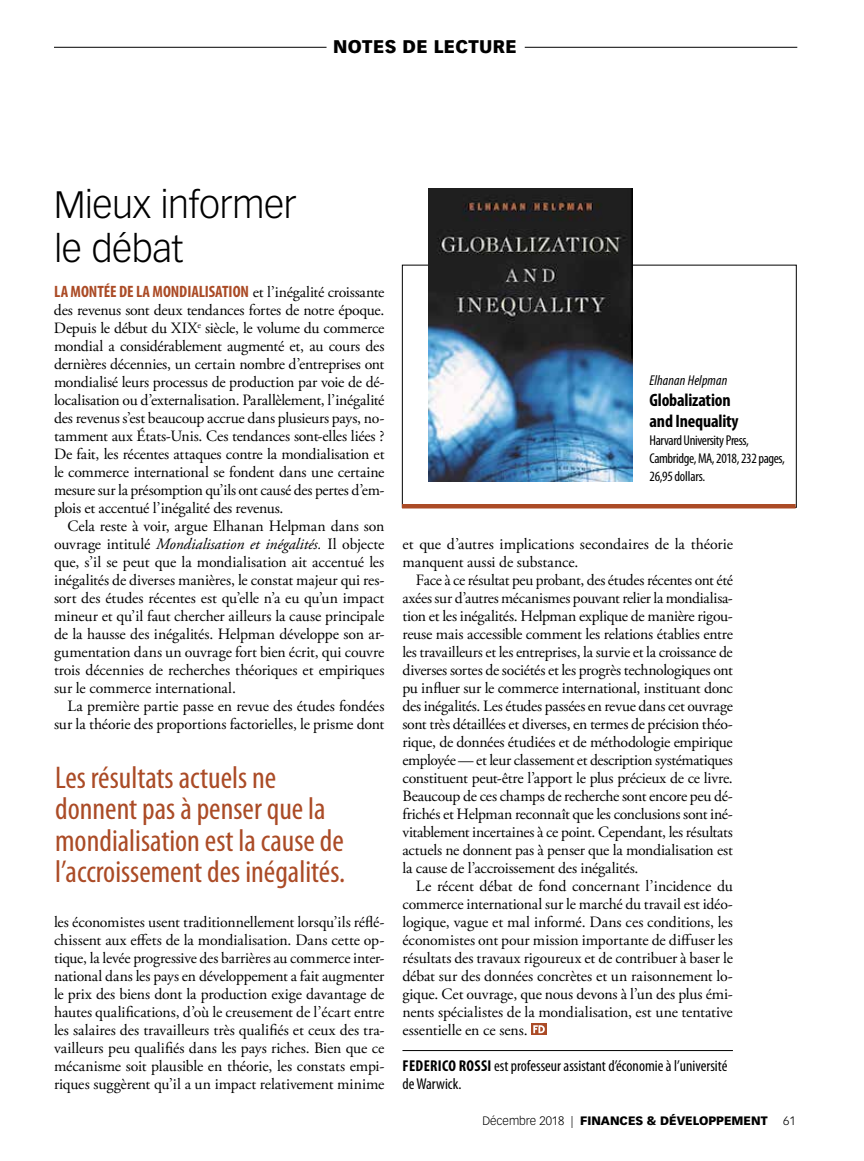
<style>
.page{position:relative;width:864px;height:1161px;background:#fff}
.page>*{position:absolute;margin:0;border:0;box-sizing:border-box;transform-origin:0 0}
.t1{font:300 37.5px/43.5px "Vectora LT Std";letter-spacing:-.015em;color:#000}
.t2{font:condensed 31.5px/31.5px "Myriad Pro";color:#ab4b26}
.t3{font:700 condensed 18px/21px "Myriad Pro";letter-spacing:-.01em;color:#000}
.t4{font:900 18px "Vectora LT Std";letter-spacing:.02em;color:#000}
.t5{font:700 condensed 16.5px "Myriad Pro";letter-spacing:-.005em;color:#ab4b26}
.t6{font:15.75px/18px "Adobe Garamond Pro";letter-spacing:-.01em;color:#000;text-align:justify}
.t7{font:condensed 15.75px/18px "Myriad Pro";color:#000}
.t8{font:condensed 14.25px/18px "Myriad Pro";letter-spacing:-.025em;color:#000}
.t9{font:italic condensed 14.25px "Myriad Pro";letter-spacing:.01em;color:#000}
.t10{font:900 12px "Vectora LT Std";color:#000}
.t11{font:300 12px "Vectora LT Std";color:#000}
.s1{font-family:"Adobe Garamond Pro";font-weight:400;font-stretch:normal;font-size:15.75px;color:#000}
.s2{font-style:italic}
.s3{font-weight:700}
.s4{font-weight:300}
</style>
<div class="page">
<hr style="left:402px;top:1050px;width:331px;height:1px;background:#000">
<svg style="left:531px;top:1024px;width:16px;height:11px"></svg>
<svg style="left:533px;top:1025px;width:12px;height:8px"></svg>
<hr style="left:402px;top:504px;width:394px;height:4px;background:#ab4b26">
<img style="left:429px;top:188px;width:203px;height:293px">
<hr style="left:525px;top:47px;width:272px;height:1px;background:#000">
<hr style="left:54px;top:47px;width:273px;height:1px;background:#000">
<p class="t4" style="left:333px;top:36px;width:185px">NOTES DE LECTURE</p>
<h1 class="t1" style="left:54px;top:184px;width:244px">Mieux informer le débat</h1>
<p class="t5" style="left:54px;top:282px;width:332px">LA MONTÉE DE LA MONDIALISATION <span class="s1">et l’inégalité croissante</span></p>
<p class="t6" style="left:54px;top:302px;width:332px">des revenus sont deux tendances fortes de notre époque.<br>Depuis le début du XIX<sup>e</sup> siècle, le volume du commerce mondial a considérablement augmenté et, au cours des dernières décennies, un certain nombre d’entreprises ont mondialisé leurs processus de production par voie de dé&shy;localisation ou d’externalisation. Parallèlement, l’inégalité des revenus s’est beaucoup accrue dans plusieurs pays, no&shy;tamment aux États-Unis. Ces tendances sont-elles liées ?<br>De fait, les récentes attaques contre la mondialisation et le commerce international se fondent dans une certaine mesure sur la présomption qu’ils ont causé des pertes d’em&shy;plois et accentué l’inégalité des revenus.</p>
<p class="t6" style="left:54px;top:518px;width:332px;text-indent:13px">Cela reste à voir, argue Elhanan Helpman dans son ouvrage intitulé <span class="s2">Mondialisation et inégalités.</span> Il objecte que, s’il se peut que la mondialisation ait accentué les inégalités de diverses manières, le constat majeur qui res&shy;sort des études récentes est qu’elle n’a eu qu’un impact mineur et qu’il faut chercher ailleurs la cause principale de la hausse des inégalités. Helpman développe son ar&shy;gumentation dans un ouvrage fort bien écrit, qui couvre trois décennies de recherches théoriques et empiriques sur le commerce international.</p>
<p class="t6" style="left:54px;top:698px;width:332px;text-align:right">La première partie passe en revue des études fondées sur la théorie des proportions factorielles, le prisme dont</p>
<h2 class="t2" style="left:55px;top:762px;width:292px">Les résultats actuels ne donnent pas à penser que la mondialisation est la cause de l’accroissement des inégalités.</h2>
<p class="t6" style="left:54px;top:914px;width:332px">les économistes usent traditionnellement lorsqu’ils réflé&shy;chissent aux effets de la mondialisation. Dans cette op&shy;tique, la levée progressive des barrières au commerce inter&shy;national dans les pays en développement a fait augmenter le prix des biens dont la production exige davantage de hautes qualifications, d’où le creusement de l’écart entre les salaires des travailleurs très qualifiés et ceux des tra&shy;vailleurs peu qualifiés dans les pays riches. Bien que ce mécanisme soit plausible en théorie, les constats empi&shy;riques suggèrent qu’il a un impact relativement minime</p>
<p class="t9" style="left:650px;top:372px;width:79px">Elhanan Helpman</p>
<p class="t3" style="left:650px;top:389px;width:91px">Globalization and Inequality</p>
<p class="t8" style="left:650px;top:431px;width:137px">Harvard University Press,<br>Cambridge, MA, 2018, 232 pages,<br>26,95 dollars.</p>
<p class="t6" style="left:402px;top:536px;width:332px">et que d’autres implications secondaires de la théorie manquent aussi de substance.</p>
<p class="t6" style="left:402px;top:572px;width:332px;text-indent:14px">Face à ce résultat peu probant, des études récentes ont été axées sur d’autres mécanismes pouvant relier la mondialisa&shy;tion et les inégalités. Helpman explique de manière rigou&shy;reuse mais accessible comment les relations établies entre les travailleurs et les entreprises, la survie et la croissance de diverses sortes de sociétés et les progrès technologiques ont pu influer sur le commerce international, instituant donc des inégalités. Les études passées en revue dans cet ouvrage sont très détaillées et diverses, en termes de précision théo&shy;rique, de données étudiées et de méthodologie empirique employée — et leur classement et description systématiques constituent peut-être l’apport le plus précieux de ce livre.<br>Beaucoup de ces champs de recherche sont encore peu dé&shy;frichés et Helpman reconnaît que les conclusions sont iné&shy;vitablement incertaines à ce point. Cependant, les résultats actuels ne donnent pas à penser que la mondialisation est la cause de l’accroissement des inégalités.</p>
<p class="t6" style="left:402px;top:878px;width:332px;text-indent:14px">Le récent débat de fond concernant l’incidence du commerce international sur le marché du travail est idéo&shy;logique, vague et mal informé. Dans ces conditions, les économistes ont pour mission importante de diffuser les résultats des travaux rigoureux et de contribuer à baser le débat sur des données concrètes et un raisonnement lo&shy;gique. Cet ouvrage, que nous devons à l’un des plus émi&shy;nents spécialistes de la mondialisation, est une tentative essentielle en ce sens.</p>
<p class="t7" style="left:402px;top:1057px;width:326px"><span class="s3">FEDERICO ROSSI</span> est professeur assistant d’économie à l’université de Warwick.</p>
<p class="t10" style="left:482px;top:1113px;width:287px"><span class="s4">Décembre 2018 |</span> FINANCES &amp; DÉVELOPPEMENT</p>
<p class="t11" style="left:783px;top:1114px;width:14px">61</p>
</div>
